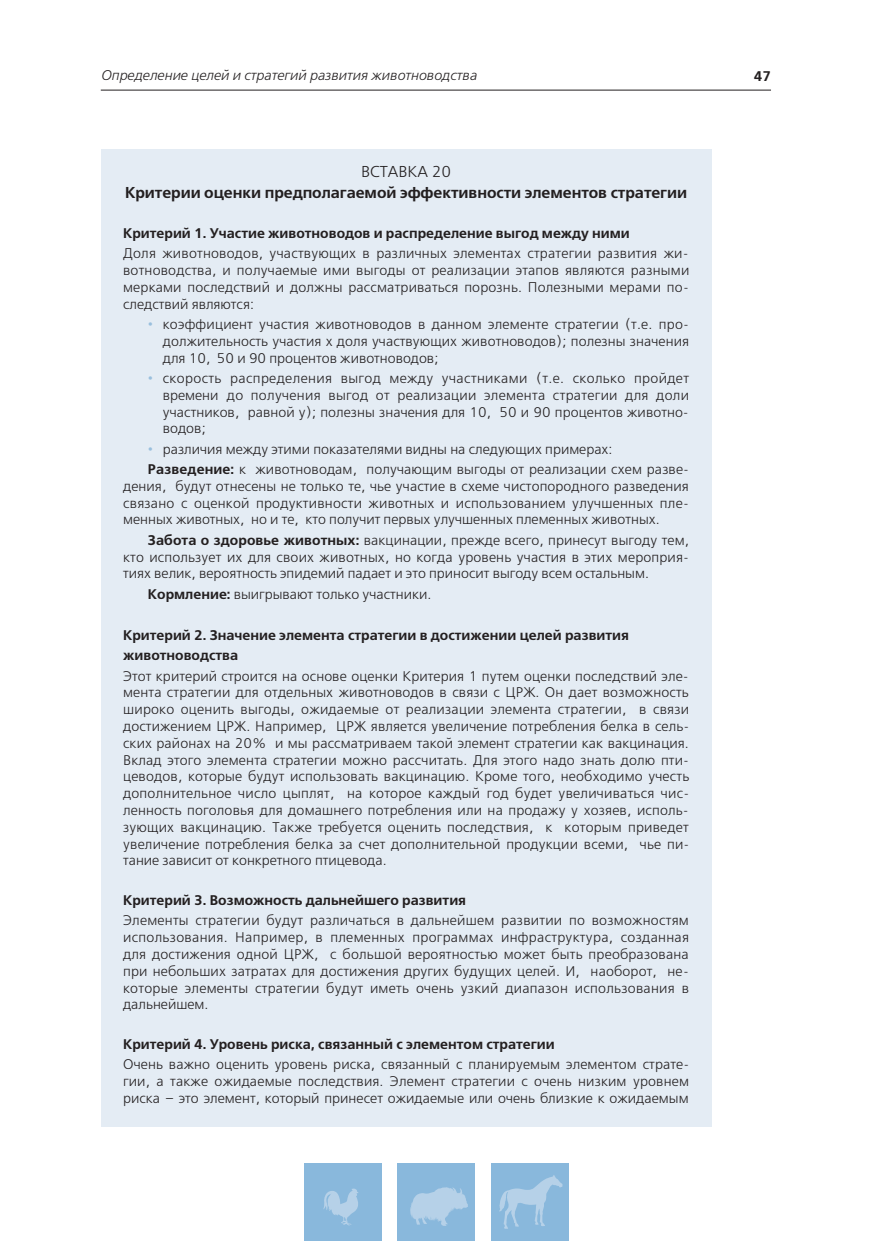
<style>
.page{position:relative;width:876px;height:1244px;background:#fff}
.page>*{position:absolute;margin:0;border:0;box-sizing:border-box;transform-origin:0 0}
.t1{font:15.75px "Free Set Demi C";letter-spacing:-.005em;color:#231f20}
.t2{font:15.75px "Free Set C";color:#231f20}
.t3{font:14px/16.8px "Free Set C";color:#231f20;text-align:justify}
.t4{font:14px/20.3px "Free Set Demi C";color:#231f20}
.t5{font:italic 14px "Free Set Light C";color:#231f20}
.s1{color:#99bfdd}
.s2{font-family:"Free Set Demi C"}
</style>
<div class="page">
<div style="left:304px;top:1163px;width:78px;height:78px;background:#89b8dc"></div>
<div style="left:397px;top:1163px;width:78px;height:78px;background:#89b8dc"></div>
<div style="left:490px;top:1163px;width:78px;height:78px;background:#89b8dc"></div>
<svg style="left:410px;top:1187px;width:58px;height:39px"></svg>
<svg style="left:499px;top:1175px;width:63px;height:53px"></svg>
<svg style="left:323px;top:1188px;width:35px;height:37px"></svg>
<hr style="left:101px;top:90px;width:669px;height:1px;background:#231f20">
<div style="left:101px;top:150px;width:610px;height:977px;background:#e4ecf4"></div>
<p class="t5" style="left:101px;top:69px;width:377px">Определение целей и стратегий развития животноводства</p>
<p class="t4" style="left:753px;top:67px;width:19px">47</p>
<p class="t2" style="left:361px;top:164px;width:92px">ВСТАВКА 20</p>
<p class="t1" style="left:125px;top:186px;width:563px">Критерии оценки предполагаемой эффективности элементов стратегии</p>
<p class="t4" style="left:123px;top:225px;width:508px">Критерий 1. Участие животноводов и распределение выгод между ними</p>
<p class="t3" style="left:123px;top:246px;width:567px">Доля животноводов, участвующих в различных элементах стратегии развития жи&shy;вотноводства, и получаемые ими выгоды от реализации этапов являются разными мерками последствий и должны рассматриваться порознь. Полезными мерами по&shy;следствий являются:</p>
<p class="t3" style="left:163px;top:317px;width:527px;text-indent:-15px"><span class="s1">•</span> коэффициент участия животноводов в данном элементе стратегии (т.е. про&shy;должительность участия х доля участвующих животноводов); полезны значения для 10, 50 и 90 процентов животноводов;</p>
<p class="t3" style="left:163px;top:371px;width:527px;text-indent:-15px"><span class="s1">•</span> скорость распределения выгод между участниками (т.е. сколько пройдет времени до получения выгод от реализации элемента стратегии для доли участников, равной y); полезны значения для 10, 50 и 90 процентов животно&shy;водов;</p>
<p class="t3" style="left:148px;top:440px;width:542px;line-height:20.3px"><span class="s1">•</span> различия между этими показателями видны на следующих примерах:<br><span class="s2">Разведение:</span> к животноводам, получающим выгоды от реализации схем разве-</p>
<p class="t3" style="left:123px;top:479px;width:567px">дения, будут отнесены не только те, чье участие в схеме чистопородного разведения связано с оценкой продуктивности животных и использованием улучшенных пле&shy;менных животных, но и те, кто получит первых улучшенных племенных животных.</p>
<p class="t3" style="left:123px;top:532px;width:567px;text-indent:25px"><span class="s2">Забота о здоровье животных:</span> вакцинации, прежде всего, принесут выгоду тем, кто использует их для своих животных, но когда уровень участия в этих мероприя&shy;тиях велик, вероятность эпидемий падает и это приносит выгоду всем остальным.</p>
<p class="t3" style="left:148px;top:586px;width:285px"><span class="s2">Кормление:</span> выигрывают только участники.</p>
<p class="t4" style="left:123px;top:626px;width:507px">Критерий 2. Значение элемента стратегии в достижении целей развития животноводства</p>
<p class="t3" style="left:123px;top:668px;width:567px">Этот критерий строится на основе оценки Критерия 1 путем оценки последствий эле&shy;мента стратегии для отдельных животноводов в связи с ЦРЖ. Он дает возможность широко оценить выгоды, ожидаемые от реализации элемента стратегии, в связи достижением ЦРЖ. Например, ЦРЖ является увеличение потребления белка в сель&shy;ских районах на 20% и мы рассматриваем такой элемент стратегии как вакцинация.<br>Вклад этого элемента стратегии можно рассчитать. Для этого надо знать долю пти&shy;цеводов, которые будут использовать вакцинацию. Кроме того, необходимо учесть дополнительное число цыплят, на которое каждый год будет увеличиваться чис&shy;ленность поголовья для домашнего потребления или на продажу у хозяев, исполь&shy;зующих вакцинацию. Также требуется оценить последствия, к которым приведет увеличение потребления белка за счет дополнительной продукции всеми, чье пи&shy;тание зависит от конкретного птицевода.</p>
<p class="t4" style="left:123px;top:891px;width:344px">Критерий 3. Возможность дальнейшего развития</p>
<p class="t3" style="left:123px;top:913px;width:567px">Элементы стратегии будут различаться в дальнейшем развитии по возможностям использования. Например, в племенных программах инфраструктура, созданная для достижения одной ЦРЖ, с большой вероятностью может быть преобразована при небольших затратах для достижения других будущих целей. И, наоборот, не&shy;которые элементы стратегии будут иметь очень узкий диапазон использования в дальнейшем.</p>
<p class="t4" style="left:123px;top:1035px;width:433px">Критерий 4. Уровень риска, связанный с элементом стратегии</p>
<p class="t3" style="left:123px;top:1057px;width:567px">Очень важно оценить уровень риска, связанный с планируемым элементом страте&shy;гии, а также ожидаемые последствия. Элемент стратегии с очень низким уровнем риска – это элемент, который принесет ожидаемые или очень близкие к ожидаемым</p>
</div>
